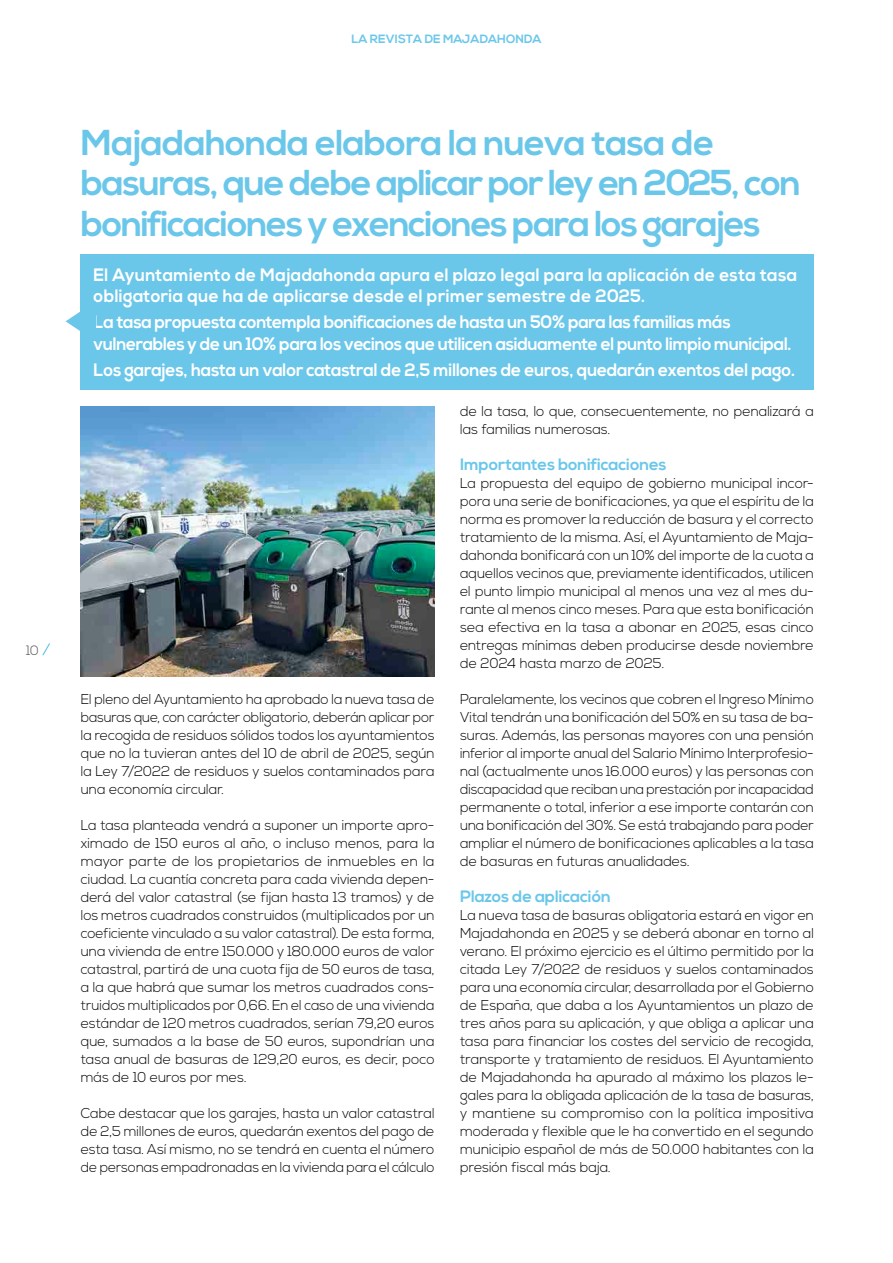
<style>
.page{position:relative;width:893px;height:1263px;background:#fff}
.page>*{position:absolute;margin:0;border:0;box-sizing:border-box;transform-origin:0 0}
.TITULO{font:700 36px/40.5px "Nexa";letter-spacing:-.04em;color:#6bc7ea}
.ENTRADILLA_RECUADRO{font:700 18px/21.6px "Nexa";letter-spacing:-.01em;color:#fff;scale:.95 1}
.ENTRADILLA_RECUADRO-2{font:700 18px/21.6px "Nexa";letter-spacing:.02em;color:#fff;scale:.95 1}
.LADILLO{font:700 16.5px "Nexa";letter-spacing:-.01em;color:#6bc7ea}
.TEXTO{font:300 14.25px/18px "Nexa";color:#000;text-align:justify}
.t1{font:300 13.5px "Nexa";color:#565655}
.t2{font:700 12px "Nexa";color:#6bc7ea}
</style>
<div class="page">
<img style="left:81px;top:407px;width:354px;height:270px">
<svg style="left:42px;top:643px;width:8px;height:12px"></svg>
<div style="left:81px;top:254px;width:733px;height:135px;background:#6bc7ea"></div>
<svg style="left:66px;top:301px;width:15px;height:41px"></svg>
<p class="t1" style="left:26px;top:643px;width:14px">10</p>
<p class="t2" style="left:351px;top:32px;width:191px">LA REVISTA DE MAJADAHONDA</p>
<p class="TITULO" style="left:81px;top:123px;width:722px">Majadahonda elabora la nueva tasa de basuras, que debe aplicar por ley en 2025, con bonificaciones y exenciones para los garajes</p>
<p class="ENTRADILLA_RECUADRO-2" style="left:94px;top:264px;width:742px">El Ayuntamiento de Majadahonda apura el plazo legal para la aplicación de esta tasa obligatoria que ha de aplicarse desde el primer semestre de 2025.</p>
<p class="ENTRADILLA_RECUADRO" style="left:94px;top:312px;width:736px">La tasa propuesta contempla bonificaciones de hasta un 50% para las familias más vulnerables y de un 10% para los vecinos que utilicen asiduamente el punto limpio municipal.</p>
<p class="ENTRADILLA_RECUADRO" style="left:94px;top:359px;width:740px">Los garajes, hasta un valor catastral de 2,5 millones de euros, quedarán exentos del pago.</p>
<p class="TEXTO" style="left:81px;top:690px;width:355px">El pleno del Ayuntamiento ha aprobado la nueva tasa de basuras que, con carácter obligatorio, deberán aplicar por la recogida de residuos sólidos todos los ayuntamientos que no la tuvieran antes del 10 de abril de 2025, según la Ley 7/2022 de residuos y suelos contaminados para una economía circular.</p>
<p class="TEXTO" style="left:81px;top:816px;width:355px">La tasa planteada vendrá a suponer un importe apro&shy;ximado de 150 euros al año, o incluso menos, para la mayor parte de los propietarios de inmuebles en la ciudad. La cuantía concreta para cada vivienda depen&shy;derá del valor catastral (se fijan hasta 13 tramos) y de los metros cuadrados construidos (multiplicados por un coeficiente vinculado a su valor catastral). De esta forma, una vivienda de entre 150.000 y 180.000 euros de valor catastral, partirá de una cuota fija de 50 euros de tasa, a la que habrá que sumar los metros cuadrados cons&shy;truidos multiplicados por 0,66. En el caso de una vivienda estándar de 120 metros cuadrados, serían 79,20 euros que, sumados a la base de 50 euros, supondrían una tasa anual de basuras de 129,20 euros, es decir, poco más de 10 euros por mes.</p>
<p class="TEXTO" style="left:81px;top:1104px;width:355px">Cabe destacar que los garajes, hasta un valor catastral de 2,5 millones de euros, quedarán exentos del pago de esta tasa. Así mismo, no se tendrá en cuenta el número de personas empadronadas en la vivienda para el cálculo</p>
<p class="TEXTO" style="left:460px;top:402px;width:355px">de la tasa, lo que, consecuentemente, no penalizará a las familias numerosas.</p>
<p class="LADILLO" style="left:460px;top:455px;width:208px">Importantes bonificaciones</p>
<p class="TEXTO" style="left:460px;top:474px;width:355px">La propuesta del equipo de gobierno municipal incor&shy;pora una serie de bonificaciones, ya que el espíritu de la norma es promover la reducción de basura y el correcto tratamiento de la misma. Así, el Ayuntamiento de Maja&shy;dahonda bonificará con un 10% del importe de la cuota a aquellos vecinos que, previamente identificados, utilicen el punto limpio municipal al menos una vez al mes du&shy;rante al menos cinco meses. Para que esta bonificación sea efectiva en la tasa a abonar en 2025, esas cinco entregas mínimas deben producirse desde noviembre de 2024 hasta marzo de 2025.</p>
<p class="TEXTO" style="left:460px;top:690px;width:355px">Paralelamente, los vecinos que cobren el Ingreso Mínimo Vital tendrán una bonificación del 50% en su tasa de ba&shy;suras. Además, las personas mayores con una pensión inferior al importe anual del Salario Mínimo Interprofesio&shy;nal (actualmente unos 16.000 euros) y las personas con discapacidad que reciban una prestación por incapacidad permanente o total, inferior a ese importe contarán con una bonificación del 30%. Se está trabajando para poder ampliar el número de bonificaciones aplicables a la tasa de basuras en futuras anualidades.</p>
<p class="LADILLO" style="left:460px;top:887px;width:152px">Plazos de aplicación</p>
<p class="TEXTO" style="left:460px;top:906px;width:355px">La nueva tasa de basuras obligatoria estará en vigor en Majadahonda en 2025 y se deberá abonar en torno al verano. El próximo ejercicio es el último permitido por la citada Ley 7/2022 de residuos y suelos contaminados para una economía circular, desarrollada por el Gobierno de España, que daba a los Ayuntamientos un plazo de tres años para su aplicación, y que obliga a aplicar una tasa para financiar los costes del servicio de recogida, transporte y tratamiento de residuos. El Ayuntamiento de Majadahonda ha apurado al máximo los plazos le&shy;gales para la obligada aplicación de la tasa de basuras, y mantiene su compromiso con la política impositiva moderada y flexible que le ha convertido en el segundo municipio español de más de 50.000 habitantes con la presión fiscal más baja.</p>
</div>
